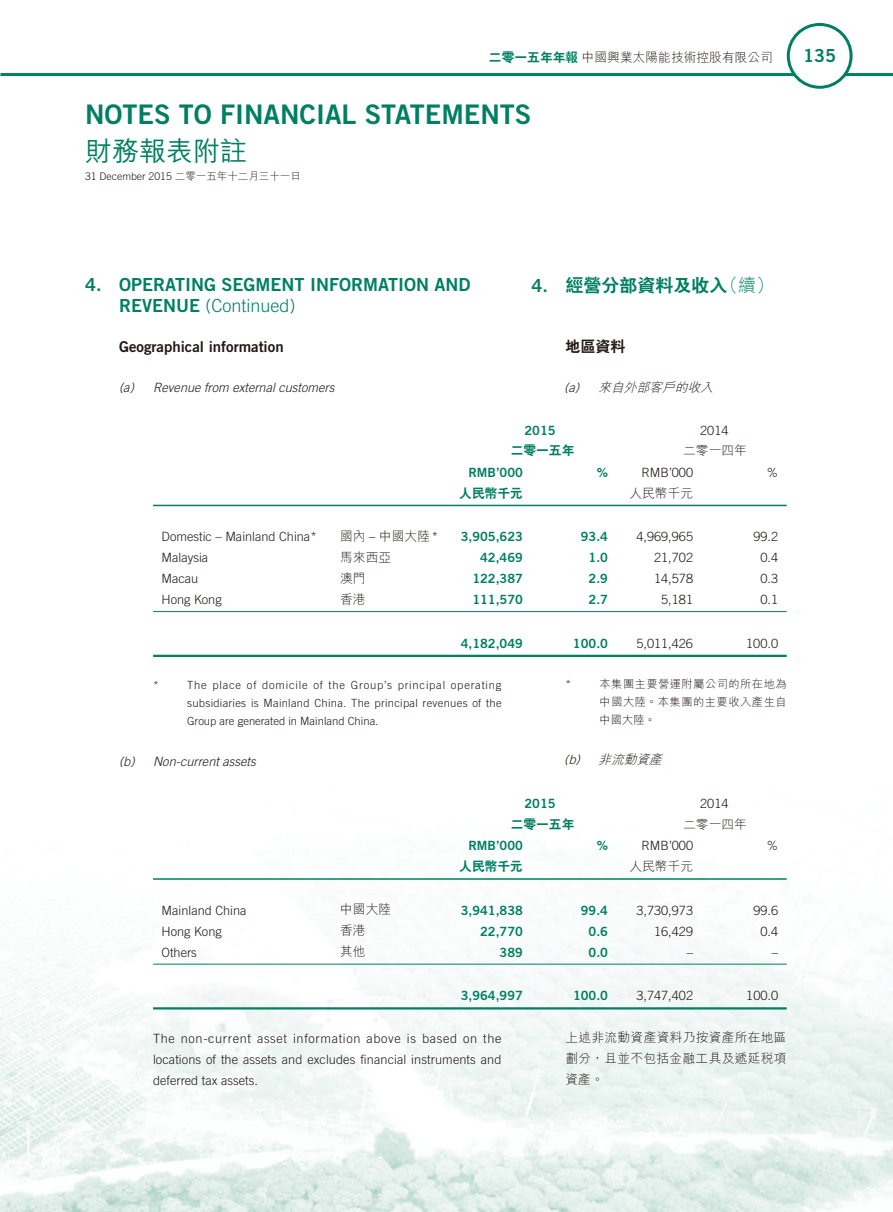
<style>
.page{position:relative;width:893px;height:1212px;background:#fff}
.page>*{position:absolute;margin:0;border:0;box-sizing:border-box;transform-origin:0 0}
.t1{font:27px "Trade Gothic LT Std Bd 2";color:#007f62}
.t2{font:500 27px "M Hei HK";color:#007f62}
.t3{font:21px "Trade Gothic LT Std Bd 2";color:#007f62}
.t4{font:18px "Trade Gothic LT Std Bd 2";color:#007f62}
.t5{font:300 18px "Trade Gothic LT Std";color:#007f62}
.t6{font:800 18px "C Hei 2 HK";color:#007f62}
.t7{font:15px "Trade Gothic LT Std Bd 2";color:#231916}
.t8{font:800 15px "C Hei 2 HK";color:#231916}
.t9{font:300 12.75px/21px "Trade Gothic LT Std";color:#231916;text-align:justify}
.t10{font:12.75px "Trade Gothic LT Std Bd 2";color:#007f62}
.t11{font:300 12.75px/21px "M Hei HK";color:#231916;text-align:justify}
.t12{font:italic 300 12.75px "Trade Gothic LT Std";color:#231916}
.t13{font:800 12.75px "C Hei 2 HK";color:#007f62}
.t14{font:italic 300 12.75px "M Hei HK";color:#231916}
.t15{font:300 11.25px/18px "Trade Gothic LT Std";color:#231916;text-align:justify}
.t16{font:300 11.25px/18px "M Hei HK";letter-spacing:.04em;color:#231916;text-align:justify}
.t17{font:300 10.5px "Trade Gothic LT Std";color:#231916}
.s1{font-family:"C Hei 2 HK";font-weight:800;color:#007f62}
.s2{font-family:"M Hei HK"}
.s3{font-family:"Trade Gothic LT Std Bd 2";font-weight:400}
.s4{font-family:"M Hei HK";font-weight:300}
.s5{font-family:"Trade Gothic LT Std"}
</style>
<div class="page">
<img style="left:0;top:23px;width:893px;height:1189px">
<hr style="left:0;top:73px;width:893px;height:3px;background:#007f62">
<div style="left:788px;top:24px;width:63px;height:63px;background:#fff;border-radius:50%"></div>
<div style="left:787px;top:23px;width:66px;height:66px;border:3px solid #007f62;border-radius:50%"></div>
<hr style="left:153px;top:505px;width:634px;height:1px;background:#007f62">
<hr style="left:153px;top:611px;width:634px;height:1px;background:#007f62">
<hr style="left:153px;top:655px;width:634px;height:2px;background:#007f62">
<hr style="left:153px;top:878px;width:634px;height:2px;background:#007f62">
<hr style="left:153px;top:964px;width:634px;height:1px;background:#007f62">
<hr style="left:153px;top:1007px;width:634px;height:2px;background:#007f62">
<h3 class="t4" style="left:803px;top:44px;width:34px">135</h3>
<p class="t11" style="left:489px;top:47px;width:286px"><span class="s1">二零一五年年報</span>中國興業太陽能技術控股有限公司</p>
<h2 class="t3" style="left:801px;top:44px;width:40px">135</h2>
<h1 class="t1" style="left:85px;top:98px;width:448px">NOTES TO FINANCIAL STATEM ENTS</h1>
<h1 class="t2" style="left:85px;top:131px;width:163px">財務報表附註</h1>
<p class="t17" style="left:85px;top:170px;width:217px">31 December 2015 <span class="s2">二零一五年十二月三十一日</span></p>
<h3 class="t4" style="left:85px;top:274px;width:387px">4. OPERATING SEGM ENT INFORMATION AND</h3>
<h3 class="t5" style="left:119px;top:295px;width:178px"><span class="s3">REVENUE</span> (Continued)</h3>
<p class="t7" style="left:119px;top:337px;width:166px">Geographical information</p>
<p class="t12" style="left:119px;top:380px;width:217px">(a) Revenue from external customers</p>
<h3 class="t6" style="left:531px;top:276px;width:244px"><span class="s3">4.</span> 經營分部資料及收入<span class="s4">（續）</span></h3>
<p class="t8" style="left:566px;top:339px;width:61px">地區資料</p>
<p class="t14" style="left:564px;top:381px;width:154px"><span class="s5">(a)</span> 來自外部客戶的收入</p>
<p class="t10" style="left:524px;top:422px;width:33px">2015</p>
<p class="t9" style="left:700px;top:420px;width:30px">2014</p>
<p class="t13" style="left:511px;top:444px;width:65px">二零一五年</p>
<p class="t11" style="left:683px;top:440px;width:65px">二零一四年</p>
<p class="t10" style="left:468px;top:464px;width:56px">RM B’000</p>
<p class="t10" style="left:597px;top:464px;width:13px">%</p>
<p class="t9" style="left:641px;top:462px;width:53px">RMB’000</p>
<p class="t9" style="left:767px;top:462px;width:13px">%</p>
<p class="t13" style="left:459px;top:487px;width:65px">人民幣千元</p>
<p class="t11" style="left:629px;top:482px;width:65px">人民幣千元</p>
<p class="t9" style="left:162px;top:526px;width:157px">Domestic – Mainland China*</p>
<p class="t11" style="left:340px;top:526px;width:99px">國內 <span class="s5">–</span> 中國大陸<span class="s5">*</span></p>
<p class="t10" style="left:461px;top:529px;width:64px">3,905,623</p>
<p class="t10" style="left:581px;top:529px;width:29px">93.4</p>
<p class="t9" style="left:636px;top:526px;width:58px">4,969,965</p>
<p class="t9" style="left:753px;top:526px;width:26px">99.2</p>
<p class="t9" style="left:162px;top:547px;width:48px">Malaysia</p>
<p class="t11" style="left:340px;top:546px;width:52px">馬來西亞</p>
<p class="t10" style="left:480px;top:550px;width:44px">42,469</p>
<p class="t10" style="left:589px;top:550px;width:21px">1.0</p>
<p class="t9" style="left:654px;top:547px;width:40px">21,702</p>
<p class="t9" style="left:760px;top:547px;width:19px">0.4</p>
<p class="t9" style="left:162px;top:568px;width:38px">Macau</p>
<p class="t11" style="left:340px;top:567px;width:27px">澳門</p>
<p class="t10" style="left:472px;top:571px;width:52px">122,387</p>
<p class="t10" style="left:589px;top:571px;width:21px">2.9</p>
<p class="t9" style="left:654px;top:568px;width:40px">14,578</p>
<p class="t9" style="left:760px;top:568px;width:19px">0.3</p>
<p class="t9" style="left:162px;top:589px;width:62px">Hong Kong</p>
<p class="t11" style="left:340px;top:588px;width:27px">香港</p>
<p class="t10" style="left:472px;top:592px;width:52px">111,570</p>
<p class="t10" style="left:589px;top:592px;width:21px">2.7</p>
<p class="t9" style="left:661px;top:589px;width:33px">5,181</p>
<p class="t9" style="left:760px;top:589px;width:19px">0.1</p>
<p class="t10" style="left:461px;top:635px;width:64px">4,182,049</p>
<p class="t10" style="left:573px;top:635px;width:37px">100.0</p>
<p class="t9" style="left:636px;top:633px;width:58px">5,011,426</p>
<p class="t9" style="left:746px;top:633px;width:33px">100.0</p>
<p class="t15" style="left:153px;top:676px;width:7px">*</p>
<p class="t15" style="left:187px;top:676px;width:316px">The place of domicile of the Group’s principal operating subsidiaries is Mainland China. The principal revenues of the Group are generated in Mainland China.</p>
<p class="t12" style="left:119px;top:753px;width:138px">(b) Non-current assets</p>
<p class="t15" style="left:566px;top:675px;width:7px">*</p>
<p class="t16" style="left:600px;top:675px;width:189px">本集團主要營運附屬公司的所在地為中國大陸。本集團的主要收入產生自中國大陸。</p>
<p class="t14" style="left:564px;top:753px;width:103px"><span class="s5">(b)</span> 非流動資產</p>
<p class="t10" style="left:524px;top:796px;width:33px">2015</p>
<p class="t9" style="left:700px;top:793px;width:30px">2014</p>
<p class="t13" style="left:511px;top:817px;width:65px">二零一五年</p>
<p class="t11" style="left:683px;top:813px;width:65px">二零一四年</p>
<p class="t10" style="left:468px;top:838px;width:56px">RM B’000</p>
<p class="t10" style="left:597px;top:838px;width:13px">%</p>
<p class="t9" style="left:641px;top:835px;width:53px">RMB’000</p>
<p class="t9" style="left:767px;top:835px;width:13px">%</p>
<p class="t13" style="left:459px;top:860px;width:65px">人民幣千元</p>
<p class="t11" style="left:629px;top:856px;width:65px">人民幣千元</p>
<p class="t9" style="left:162px;top:900px;width:87px">Mainland China</p>
<p class="t11" style="left:340px;top:899px;width:52px">中國大陸</p>
<p class="t10" style="left:461px;top:902px;width:64px">3,941,838</p>
<p class="t10" style="left:581px;top:902px;width:29px">99.4</p>
<p class="t9" style="left:636px;top:900px;width:58px">3,730,973</p>
<p class="t9" style="left:753px;top:900px;width:26px">99.6</p>
<p class="t9" style="left:162px;top:921px;width:62px">Hong Kong</p>
<p class="t11" style="left:340px;top:920px;width:27px">香港</p>
<p class="t10" style="left:480px;top:923px;width:44px">22,770</p>
<p class="t10" style="left:589px;top:923px;width:21px">0.6</p>
<p class="t9" style="left:654px;top:921px;width:40px">16,429</p>
<p class="t9" style="left:760px;top:921px;width:19px">0.4</p>
<p class="t9" style="left:162px;top:942px;width:37px">Others</p>
<p class="t11" style="left:340px;top:941px;width:27px">其他</p>
<p class="t10" style="left:500px;top:944px;width:25px">389</p>
<p class="t10" style="left:589px;top:944px;width:21px">0.0</p>
<p class="t9" style="left:687px;top:942px;width:8px">–</p>
<p class="t9" style="left:772px;top:942px;width:8px">–</p>
<p class="t10" style="left:461px;top:988px;width:64px">3,964,997</p>
<p class="t10" style="left:573px;top:988px;width:37px">100.0</p>
<p class="t9" style="left:636px;top:985px;width:58px">3,747,402</p>
<p class="t9" style="left:746px;top:985px;width:33px">100.0</p>
<p class="t9" style="left:153px;top:1028px;width:350px">The non-current asset information above is based on the locations of the assets and excludes financial instruments and deferred tax assets.</p>
<p class="t11" style="left:565px;top:1027px;width:223px">上述非流動資產資料乃按資產所在地區劃分，且並不包括金融工具及遞延稅項資產。</p>
</div>
